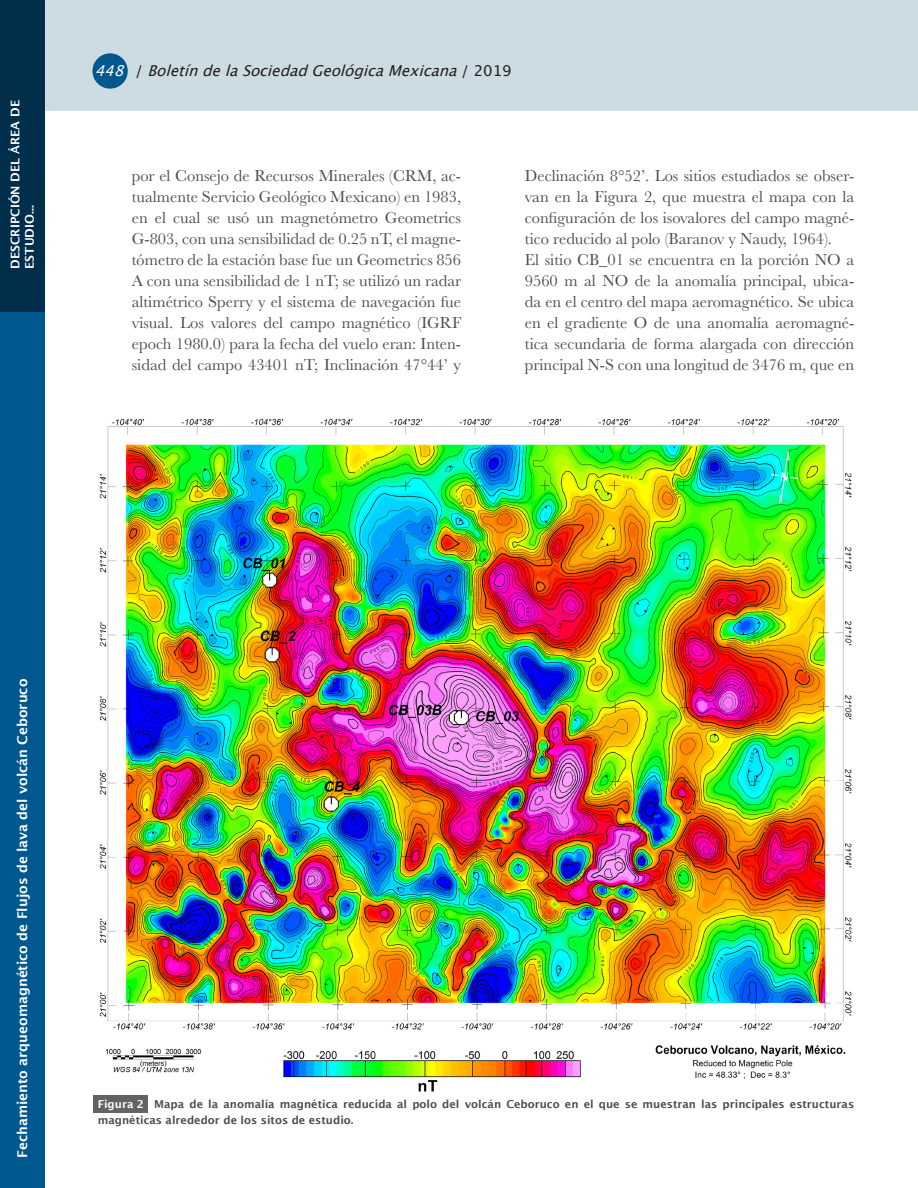
<style>
.page{position:relative;width:918px;height:1188px;background:#fff}
.page>*{position:absolute;margin:0;border:0;box-sizing:border-box;transform-origin:0 0}
.Texto_general{font:16.5px/21px "Baskerville";color:#4b4c4d;text-align:justify}
.t1{font:italic 15px "Lucida Grande";color:#231f20}
.t2{font:600 13.5px "Lucida Sans";color:#fff}
.Sección{font:600 12px/14.4px "Lucida Sans";color:#fff}
.Pie_de_figura{font:600 10.95px/16.5px "Lucida Sans";color:#4b4c4d}
.Pie_de_figura__númer{font:600 10.95px "Lucida Sans";color:#fff}
.s1{color:#fff}
.s2{font-style:normal}
</style>
<div class="page">
<div style="left:0;top:311px;width:44px;height:877px;background:#01588e"></div>
<div style="left:45px;top:0;width:873px;height:111px;background:#cddbe3"></div>
<div style="left:92px;top:53px;width:36px;height:36px;background:#01588e;border-radius:50%"></div>
<div style="left:0;top:0;width:44px;height:311px;background:#012e4b"></div>
<div style="left:94px;top:1095px;width:54px;height:17px;background:#636366"></div>
<img style="left:99px;top:418px;width:753px;height:674px">
<p class="Sección" style="left:8px;top:269px;width:170px;rotate:-90deg">DESCRIPCIÓN DEL ÁREA DE<br>ESTUDIO...</p>
<p class="t1" style="left:95px;top:62px;width:418px"><span class="s1">448</span> <span class="s2">/</span> BoletíndelaSociedadGeológicaMexicana<span class="s2">/ 2 0 1 9</span></p>
<p class="Texto_general" style="left:132px;top:166px;width:331px">por el Consejo de Recursos Minerales (CRM, ac&shy;tualmente Servicio Geológico Mexicano) en 1983, en el cual se usó un magnetómetro Geometrics G-803, con una sensibilidad de 0.25 nT, el magne&shy;tómetro de la estación base fue un Geometrics 856<br>A con una sensibilidad de 1 nT; se utilizó un radar altimétrico Sperry y el sistema de navegación fue visual. Los valores del campo magnético (IGRF epoch 1980.0) para la fecha del vuelo eran: Inten&shy;sidad del campo 43401 nT; Inclinación 47°44’ y</p>
<p class="Texto_general" style="left:525px;top:166px;width:331px">Declinación 8°52’. Los sitios estudiados se obser&shy;van en la Figura 2, que muestra el mapa con la configuración de los isovalores del campo magné&shy;tico reducido al polo (Baranov y Naudy, 1964).</p>
<p class="Texto_general" style="left:525px;top:250px;width:331px">El sitio CB_01 se encuentra en la porción NO a 9560 m al NO de la anomalía principal, ubica&shy;da en el centro del mapa aeromagnético. Se ubica en el gradiente O de una anomalía aeromagné&shy;tica secundaria de forma alargada con dirección principal N-S con una longitud de 3476 m, que en</p>
<p class="t2" style="left:15px;top:1158px;width:481px;rotate:-90deg">Fechamiento arqueomagnético de Flujos de lava del volcán Ceboruco</p>
<p class="Pie_de_figura" style="left:98px;top:1096px;width:758px;text-indent:56px">Mapa de la anomalía magnética reducida al polo del volcán Ceboruco en el que se muestran las principales estructuras magnéticas alrededor de los sitos de estudio.</p>
<p class="Pie_de_figura__númer" style="left:98px;top:1098px;width:48px">Figura 2</p>
</div>
